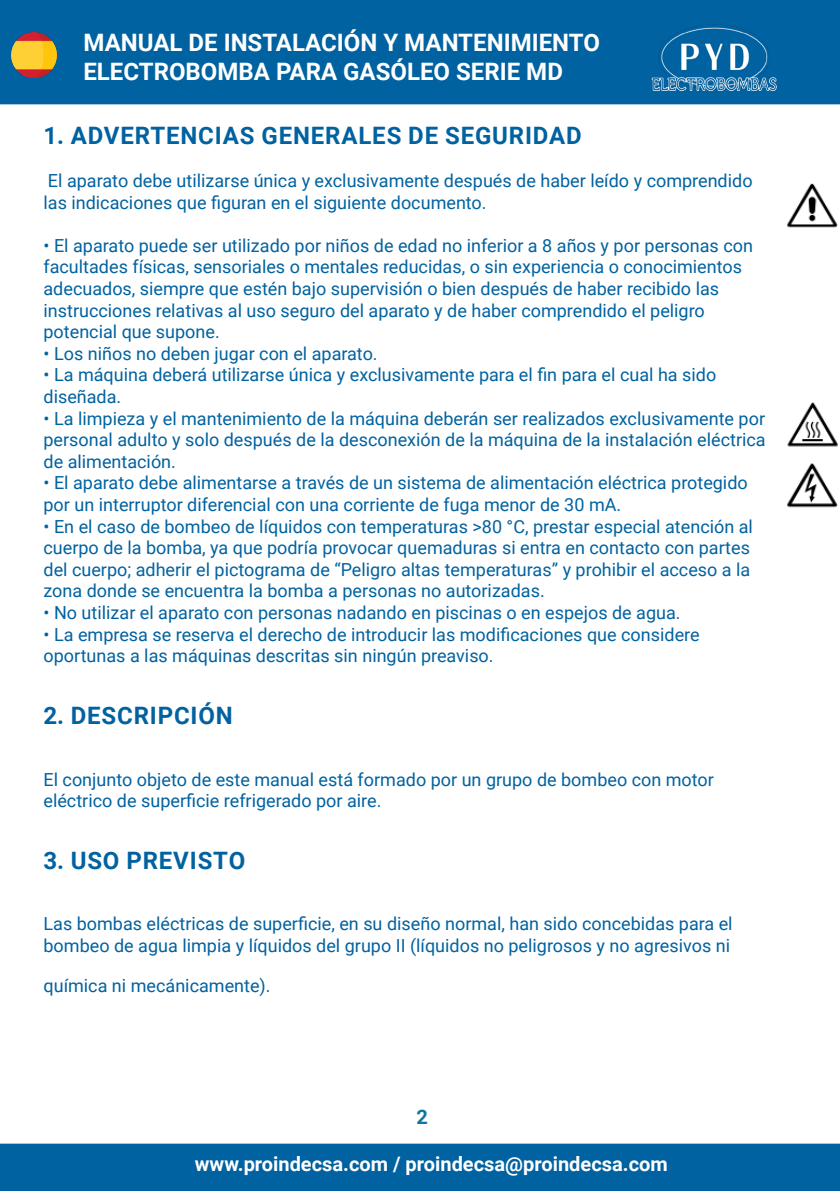
<style>
.page{position:relative;width:840px;height:1191px;background:#fff}
.page>*{position:absolute;margin:0;border:0;box-sizing:border-box;transform-origin:0 0}
.t1{font:700 24px/28.8px "Roboto";color:#fff}
.t2{font:700 24px "Roboto";letter-spacing:.035em;color:#0062a0}
.t3{font:700 20px "Roboto";color:#fff}
.t4{font:700 20px "Roboto";color:#0f75a1}
.t5{font:18px/21.6px "Roboto";color:#0062a0}
</style>
<div class="page">
<div style="left:0;top:0;width:839px;height:104px;background:#0062a0"></div>
<div style="left:0;top:1143px;width:839px;height:48px;background:#0062a0"></div>
<img style="left:643px;top:24px;width:139px;height:67px">
<img style="left:12px;top:33px;width:45px;height:44px">
<img style="left:787px;top:183px;width:51px;height:325px">
<h1 class="t1" style="left:83px;top:27px;width:517px">MANUAL DE INSTALACIÓN Y MANTENIMIENTO<br>ELECTROBOMBA PARA GASÓLEO SERIE MD</h1>
<p class="t2" style="left:43px;top:118px;width:539px">1. ADVERTENCIAS GENERALES DE SEGURIDAD</p>
<p class="t5" style="left:43px;top:169px;width:710px">El aparato debe utilizarse única y exclusivamente después de haber leído y comprendido las indicaciones que figuran en el siguiente documento.</p>
<p class="t5" style="left:43px;top:234px;width:710px">• El aparato puede ser utilizado por niños de edad no inferior a 8 años y por personas con facultades físicas, sensoriales o mentales reducidas, o sin experiencia o conocimientos adecuados, siempre que estén bajo supervisión o bien después de haber recibido las instrucciones relativas al uso seguro del aparato y de haber comprendido el peligro potencial que supone.</p>
<p class="t5" style="left:43px;top:342px;width:335px">• Los niños no deben jugar con el aparato.</p>
<p class="t5" style="left:43px;top:363px;width:674px">• La máquina deberá utilizarse única y exclusivamente para el fin para el cual ha sido diseñada.</p>
<p class="t5" style="left:43px;top:407px;width:723px;text-align:justify">• La limpieza y el mantenimiento de la máquina deberán ser realizados exclusivamente por personal adulto y solo después de la desconexión de la máquina de la instalación eléctrica de alimentación.</p>
<p class="t5" style="left:43px;top:471px;width:705px">• El aparato debe alimentarse a través de un sistema de alimentación eléctrica protegido por un interruptor diferencial con una corriente de fuga menor de 30 mA.</p>
<p class="t5" style="left:43px;top:515px;width:710px">• En el caso de bombeo de líquidos con temperaturas &gt;80 °C, prestar especial atención al cuerpo de la bomba, ya que podría provocar quemaduras si entra en contacto con partes del cuerpo; adherir el pictograma de “Peligro altas temperaturas” y prohibir el acceso a la zona donde se encuentra la bomba a personas no autorizadas.</p>
<p class="t5" style="left:43px;top:601px;width:638px">• No utilizar el aparato con personas nadando en piscinas o en espejos de agua.</p>
<p class="t5" style="left:43px;top:623px;width:657px">• La empresa se reserva el derecho de introducir las modificaciones que considere oportunas a las máquinas descritas sin ningún preaviso.</p>
<p class="t2" style="left:43px;top:698px;width:191px">2. DESCRIPCIÓN</p>
<p class="t5" style="left:43px;top:767px;width:671px">El conjunto objeto de este manual está formado por un grupo de bombeo con motor eléctrico de superficie refrigerado por aire.</p>
<p class="t2" style="left:43px;top:843px;width:203px">3. USO PREVISTO</p>
<p class="t5" style="left:43px;top:912px;width:690px">Las bombas eléctricas de superficie, en su diseño normal, han sido concebidas para el bombeo de agua limpia y líquidos del grupo II (líquidos no peligrosos y no agresivos ni</p>
<p class="t5" style="left:43px;top:974px;width:228px">química ni mecánicamente).</p>
<p class="t4" style="left:416px;top:1103px;width:13px">2</p>
<p class="t3" style="left:195px;top:1150px;width:474px">www.proindecsa.com / proindecsa@proindecsa.com</p>
</div>
